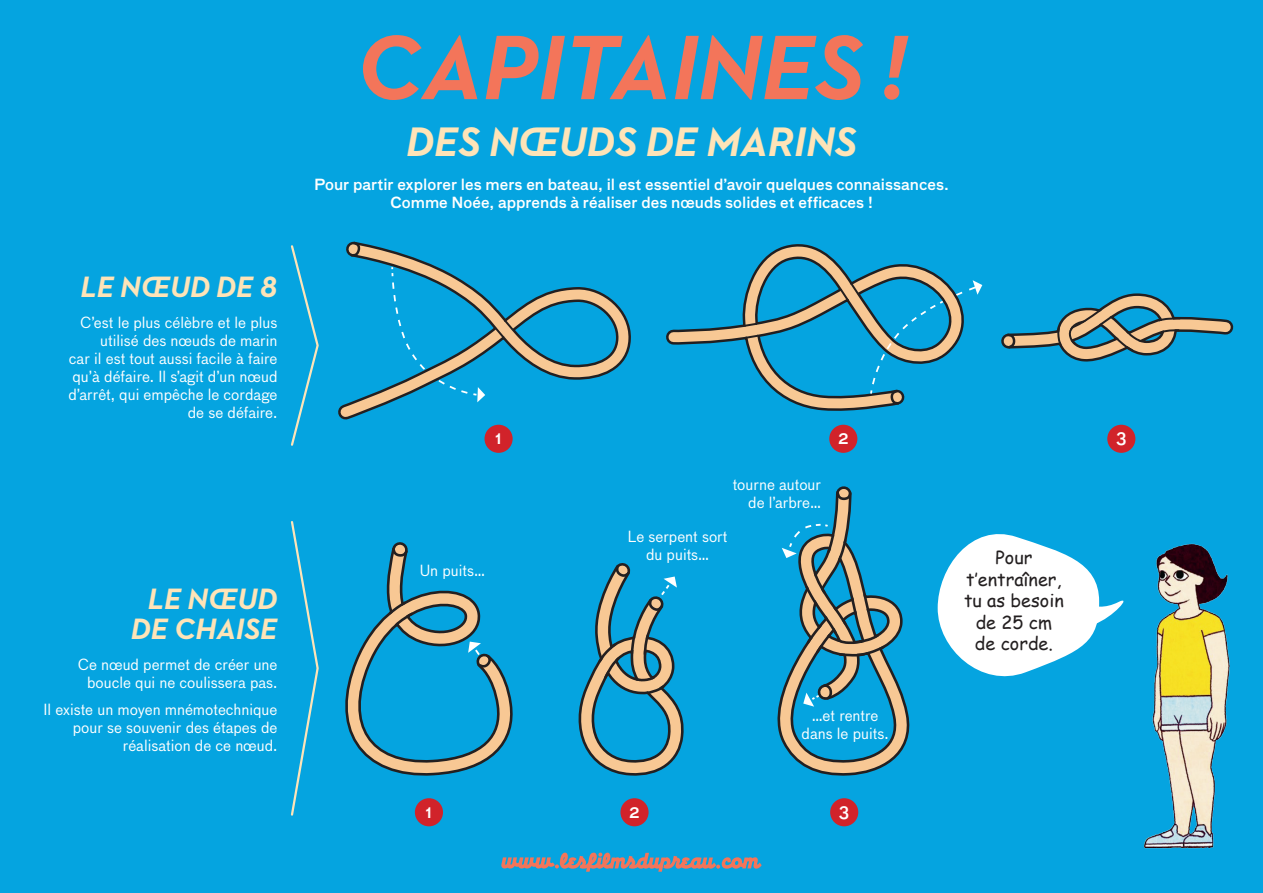
<style>
.page{position:relative;width:1263px;height:893px;background:#05a4e0}
.page>*{position:absolute;margin:0;border:0;box-sizing:border-box;transform-origin:0 0}
.t1{font:italic 700 93.15px "Neutraface 2 Text";color:#f3755a}
.t2{font:italic 700 42px "Neutraface 2 Text";color:#fee4b8}
.t3{font:italic 700 30px/30px "Neutraface 2 Text";color:#fee4b8;text-align:center}
.t4{font:18px/21.6px "Comic Sans MS";color:#231f20;text-align:center}
.t5{font:500 18px "Bau";color:#fff}
.t6{font:15px/18px "Bau";color:#fff;text-align:right}
.t7{font:500 15px/18px "Bau";color:#fff;text-align:center}
</style>
<div class="page">
<img style="left:1144px;top:543px;width:86px;height:306px">
<svg style="left:938px;top:534px;width:186px;height:143px"></svg>
<svg style="left:578px;top:563px;width:106px;height:213px"></svg>
<svg style="left:777px;top:486px;width:130px;height:290px"></svg>
<svg style="left:290px;top:245px;width:29px;height:201px"></svg>
<svg style="left:290px;top:521px;width:219px;height:296px"></svg>
<svg style="left:501px;top:853px;width:261px;height:19px"></svg>
<svg style="left:1002px;top:293px;width:232px;height:69px"></svg>
<svg style="left:666px;top:244px;width:317px;height:165px"></svg>
<svg style="left:742px;top:280px;width:119px;height:60px"></svg>
<svg style="left:869px;top:299px;width:76px;height:108px"></svg>
<svg style="left:338px;top:243px;width:293px;height:177px"></svg>
<svg style="left:493px;top:318px;width:22px;height:22px"></svg>
<svg style="left:349px;top:241px;width:11px;height:19px"></svg>
<div style="left:484px;top:425px;width:29px;height:28px;background:#d1232a;border-radius:50%"></div>
<div style="left:1107px;top:425px;width:28px;height:28px;background:#d1232a;border-radius:50%"></div>
<div style="left:829px;top:425px;width:28px;height:28px;background:#d1232a;border-radius:50%"></div>
<div style="left:415px;top:798px;width:28px;height:28px;background:#d1232a;border-radius:50%"></div>
<div style="left:620px;top:798px;width:28px;height:28px;background:#d1232a;border-radius:50%"></div>
<div style="left:830px;top:798px;width:28px;height:28px;background:#d1232a;border-radius:50%"></div>
<h3 class="t3" style="left:80px;top:271px;width:199px">LE NŒUD DE 8</h3>
<p class="t6" style="left:68px;top:313px;width:211px">C’est le plus célèbre et le plus utilisé des nœuds de marin<br>car il est tout aussi facile à faire qu’à défaire. Il s’agit d’un nœud d’arrêt, qui empêche le cordage de se défaire.</p>
<h3 class="t3" style="left:131px;top:583px;width:148px">LE NŒUD<br>DE CHAISE</h3>
<p class="t6" style="left:78px;top:655px;width:201px">Ce nœud permet de créer une boucle qui ne coulissera pas.</p>
<p class="t6" style="left:43px;top:701px;width:235px">Il existe un moyen mnémotechnique pour se souvenir des étapes de réalisation de ce nœud.</p>
<h1 class="t1" style="left:357px;top:8px;width:551px">CAPITAINES !</h1>
<h2 class="t2" style="left:406px;top:115px;width:452px">DES NŒUDS DE MARINS</h2>
<p class="t7" style="left:314px;top:176px;width:636px">Pour partir explorer les mers en bateau, il est essentiel d’avoir quelques connaissances.<br>Comme Noée, apprends à réaliser des nœuds solides et efficaces !</p>
<p class="t5" style="left:495px;top:427px;width:8px">1</p>
<p class="t5" style="left:838px;top:427px;width:12px">2</p>
<p class="t5" style="left:1116px;top:426px;width:12px">3</p>
<p class="t6" style="left:420px;top:561px;width:67px">Un puits…</p>
<p class="t6" style="left:733px;top:476px;width:90px">tourne autour de l’arbre…</p>
<p class="t6" style="left:628px;top:528px;width:101px;text-align:center">Le serpent sort du puits…</p>
<p class="t6" style="left:801px;top:706px;width:89px;text-align:center">…et rentre dans le puits.</p>
<p class="t5" style="left:425px;top:800px;width:8px">1</p>
<p class="t5" style="left:629px;top:801px;width:12px">2</p>
<p class="t5" style="left:839px;top:800px;width:12px">3</p>
<p class="t4" style="left:964px;top:546px;width:101px">Pour t’entraîner, tu as besoin de 25 cm de corde.</p>
</div>
